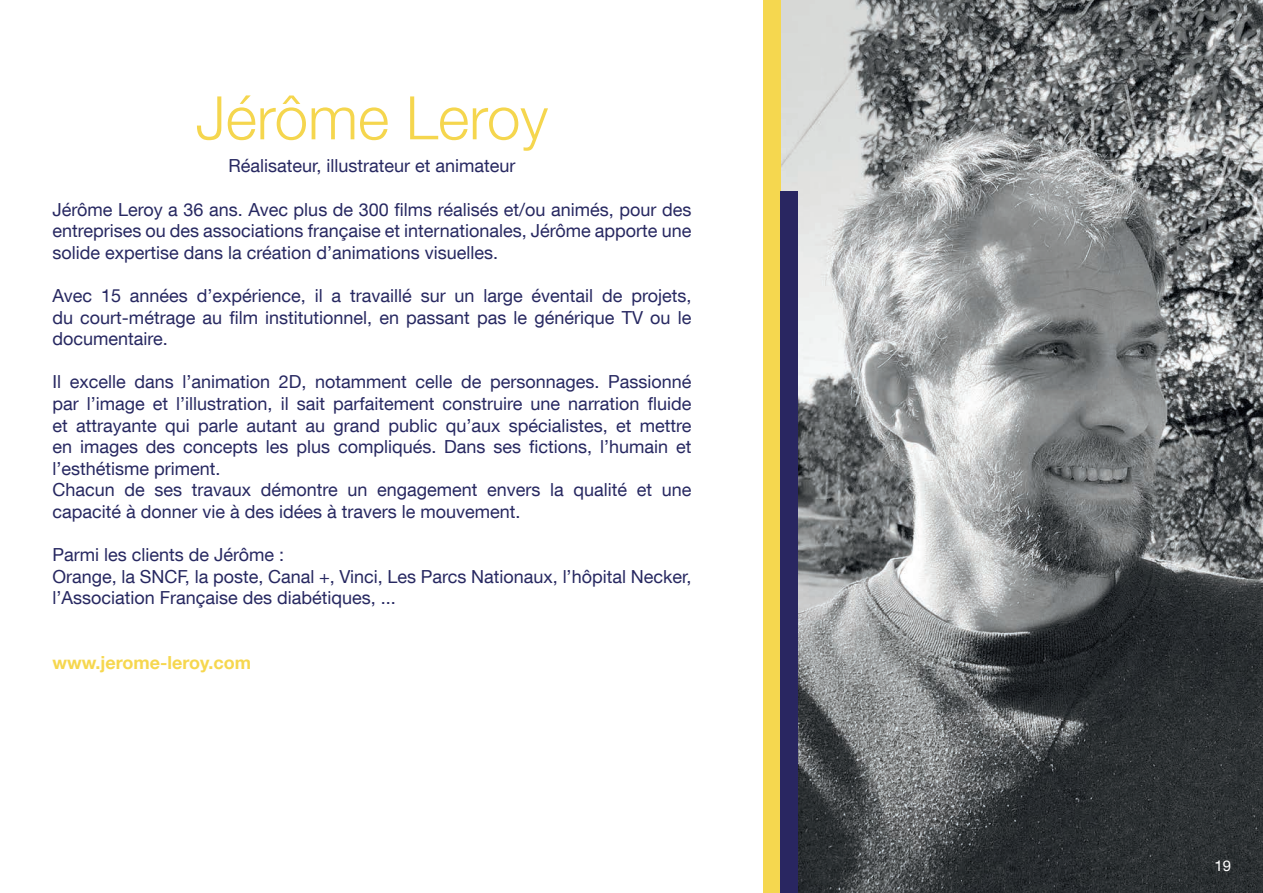
<style>
.page{position:relative;width:1263px;height:893px;background:#fff}
.page>*{position:absolute;margin:0;border:0;box-sizing:border-box;transform-origin:0 0}
.t1{font:300 60px "Helvetica Neue LT Com";color:#f5d64e}
.t2{font:18px/21.6px "Helvetica Neue LT Com";color:#272861;text-align:justify}
.t3{font:700 18px "Helvetica Neue LT Com";color:#f6d74f}
.t4{font:15px "Helvetica Neue LT Com";color:#fff}
</style>
<div class="page">
<img style="left:780px;top:0;width:483px;height:893px">
<div style="left:763px;top:0;width:17px;height:893px;background:#f5d74f"></div>
<div style="left:780px;top:191px;width:17px;height:702px;background:#292661"></div>
<h1 class="t1" style="left:196px;top:81px;width:354px">Jérôme Leroy</h1>
<p class="t2" style="left:228px;top:155px;width:289px">Réalisateur, illustrateur et animateur</p>
<p class="t2" style="left:52px;top:198px;width:640px">Jérôme Leroy a 36 ans. Avec plus de 300 films réalisés et/ou animés, pour des entreprises ou des associations française et internationales, Jérôme apporte une solide expertise dans la création d’animations visuelles.</p>
<p class="t2" style="left:52px;top:284px;width:640px">Avec 15 années d’expérience, il a travaillé sur un large éventail de projets, du court-métrage au film institutionnel, en passant pas le générique TV ou le documentaire.</p>
<p class="t2" style="left:52px;top:371px;width:640px;text-align:left">Il excelle dans l’animation 2D, notamment celle de personnages. Passionné par l’image et l’illustration, il sait parfaitement construire une narration fluide et attrayante qui parle autant au grand public qu’aux spécialistes, et mettre en images des concepts les plus compliqués. Dans ses fictions, l’humain et l’esthétisme priment.<br>Chacun de ses travaux démontre un engagement envers la qualité et une capacité à donner vie à des idées à travers le mouvement.</p>
<p class="t2" style="left:52px;top:543px;width:640px;text-align:left">Parmi les clients de Jérôme :<br>Orange, la SNCF, la poste, Canal +, Vinci, Les Parcs Nationaux, l’hôpital Necker, l’Association Française des diabétiques, ...</p>
<p class="t3" style="left:52px;top:651px;width:200px">www.jerome-leroy.com</p>
<p class="t4" style="left:1214px;top:856px;width:18px">19</p>
</div>
